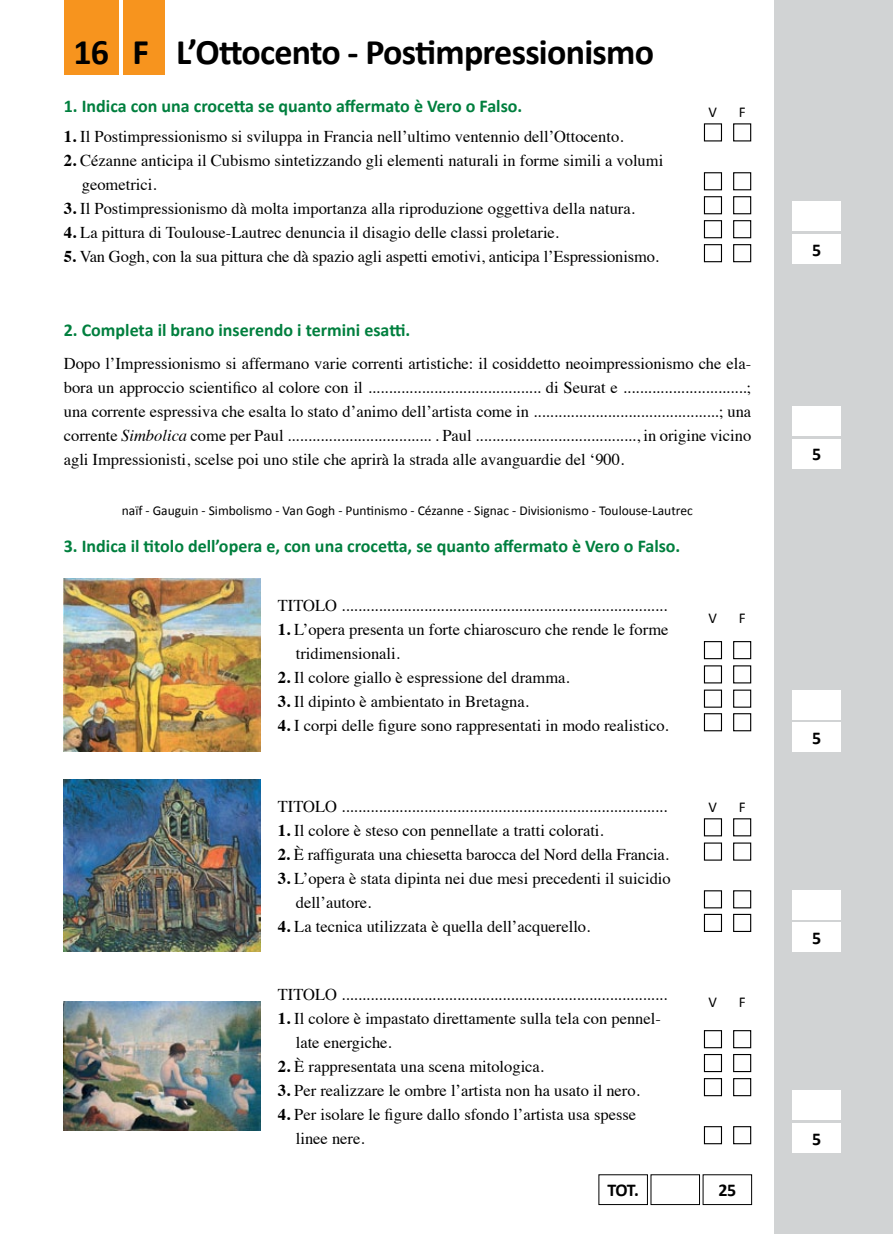
<style>
.page{position:relative;width:893px;height:1234px;background:#fff}
.page>*{position:absolute;margin:0;border:0;box-sizing:border-box;transform-origin:0 0}
.t1{font:700 36px "Calibri";letter-spacing:-.02em;color:#000}
.t2{font:700 18px "Calibri";color:#007f3e}
.t3{font:700 18px "Calibri";color:#000}
.t4{font:16.5px/24px "Times";color:#000}
.t5{font:15px "Calibri";color:#000}
.t6{font:13.5px "Calibri";color:#000}
.s1{font-weight:700}
.s2{font-style:italic}
</style>
<div class="page">
<div style="left:775px;top:0;width:118px;height:1233px;background:#d1d3d4"></div>
<div style="left:792px;top:234px;width:49px;height:29px;background:#fff"></div>
<div style="left:792px;top:438px;width:49px;height:30px;background:#fff"></div>
<div style="left:792px;top:722px;width:49px;height:29px;background:#fff"></div>
<div style="left:792px;top:922px;width:49px;height:30px;background:#fff"></div>
<div style="left:792px;top:1122px;width:49px;height:30px;background:#fff"></div>
<div style="left:792px;top:201px;width:49px;height:30px;background:#fff"></div>
<div style="left:792px;top:406px;width:49px;height:30px;background:#fff"></div>
<div style="left:792px;top:689px;width:49px;height:30px;background:#fff"></div>
<div style="left:792px;top:889px;width:49px;height:30px;background:#fff"></div>
<div style="left:792px;top:1090px;width:49px;height:29px;background:#fff"></div>
<div style="left:64px;top:0;width:55px;height:74px;background:#f7941e"></div>
<div style="left:123px;top:0;width:41px;height:74px;background:#f7941e"></div>
<div style="left:733px;top:123px;width:18px;height:18px;border:1px solid #000"></div>
<div style="left:733px;top:818px;width:18px;height:18px;border:1px solid #000"></div>
<div style="left:733px;top:1029px;width:18px;height:18px;border:1px solid #000"></div>
<div style="left:733px;top:172px;width:18px;height:18px;border:1px solid #000"></div>
<div style="left:733px;top:842px;width:18px;height:18px;border:1px solid #000"></div>
<div style="left:733px;top:1053px;width:18px;height:18px;border:1px solid #000"></div>
<div style="left:733px;top:196px;width:18px;height:18px;border:1px solid #000"></div>
<div style="left:733px;top:890px;width:18px;height:18px;border:1px solid #000"></div>
<div style="left:733px;top:1077px;width:18px;height:18px;border:1px solid #000"></div>
<div style="left:733px;top:220px;width:18px;height:18px;border:1px solid #000"></div>
<div style="left:733px;top:913px;width:18px;height:18px;border:1px solid #000"></div>
<div style="left:733px;top:1125px;width:18px;height:18px;border:1px solid #000"></div>
<div style="left:733px;top:244px;width:18px;height:18px;border:1px solid #000"></div>
<div style="left:704px;top:123px;width:18px;height:18px;border:1px solid #000"></div>
<div style="left:704px;top:818px;width:18px;height:18px;border:1px solid #000"></div>
<div style="left:704px;top:1029px;width:18px;height:18px;border:1px solid #000"></div>
<div style="left:704px;top:172px;width:18px;height:18px;border:1px solid #000"></div>
<div style="left:704px;top:842px;width:18px;height:18px;border:1px solid #000"></div>
<div style="left:704px;top:1053px;width:18px;height:18px;border:1px solid #000"></div>
<div style="left:704px;top:196px;width:18px;height:18px;border:1px solid #000"></div>
<div style="left:704px;top:890px;width:18px;height:18px;border:1px solid #000"></div>
<div style="left:704px;top:1077px;width:18px;height:18px;border:1px solid #000"></div>
<div style="left:704px;top:220px;width:18px;height:18px;border:1px solid #000"></div>
<div style="left:733px;top:641px;width:18px;height:18px;border:1px solid #000"></div>
<div style="left:704px;top:641px;width:18px;height:18px;border:1px solid #000"></div>
<div style="left:733px;top:665px;width:18px;height:18px;border:1px solid #000"></div>
<div style="left:733px;top:689px;width:18px;height:18px;border:1px solid #000"></div>
<div style="left:733px;top:713px;width:18px;height:18px;border:1px solid #000"></div>
<div style="left:704px;top:665px;width:18px;height:18px;border:1px solid #000"></div>
<div style="left:704px;top:689px;width:18px;height:18px;border:1px solid #000"></div>
<div style="left:704px;top:713px;width:18px;height:18px;border:1px solid #000"></div>
<div style="left:704px;top:913px;width:18px;height:18px;border:1px solid #000"></div>
<div style="left:704px;top:1125px;width:18px;height:18px;border:1px solid #000"></div>
<div style="left:704px;top:244px;width:18px;height:18px;border:1px solid #000"></div>
<img style="left:64px;top:578px;width:196px;height:173px">
<img style="left:64px;top:779px;width:196px;height:172px">
<img style="left:64px;top:1001px;width:196px;height:129px">
<h1 class="t1" style="left:73px;top:30px;width:582px">16 F L’Ottocento - Postimpressionismo</h1>
<p class="t2" style="left:64px;top:94px;width:460px">1. Indica con una crocetta se quanto affermato è Vero o Falso.</p>
<p class="t4" style="left:64px;top:123px;width:561px"><span class="s1">1.</span> Il Postimpressionismo si sviluppa in Francia nell’ultimo ventennio dell’Ottocento.</p>
<p class="t4" style="left:82px;top:147px;width:583px;text-indent:-18px"><span class="s1">2.</span> Cézanne anticipa il Cubismo sintetizzando gli elementi naturali in forme simili a volumi geometrici.</p>
<p class="t4" style="left:64px;top:195px;width:573px"><span class="s1">3.</span> Il Postimpressionismo dà molta importanza alla riproduzione oggettiva della natura.</p>
<p class="t4" style="left:64px;top:219px;width:497px"><span class="s1">4.</span> La pittura di Toulouse-Lautrec denuncia il disagio delle classi proletarie.</p>
<p class="t4" style="left:64px;top:243px;width:597px"><span class="s1">5.</span> Van Gogh, con la sua pittura che dà spazio agli aspetti emotivi, anticipa l’Espressionismo.</p>
<p class="t5" style="left:708px;top:103px;width:10px">V</p>
<p class="t5" style="left:739px;top:103px;width:8px">F</p>
<p class="t2" style="left:64px;top:319px;width:348px">2. Completa il brano inserendo i termini esatti.</p>
<p class="t4" style="left:64px;top:349px;width:689px;text-align:justify">Dopo l’Impressionismo si affermano varie correnti artistiche: il cosiddetto neoimpressionismo che ela&shy;bora un approccio scientifico al colore con il .......................................... di Seurat e ..............................; una corrente espressiva che esalta lo stato d’animo dell’artista come in .............................................; una corrente <span class="s2">Simbolica</span> come per Paul ................................... . Paul ......................................., in origine vicino agli Impressionisti, scelse poi uno stile che aprirà la strada alle avanguardie del ‘900.</p>
<p class="t6" style="left:122px;top:502px;width:573px">naïf - Gauguin - Simbolismo - Van Gogh - Puntinismo - Cézanne - Signac - Divisionismo - Toulouse-Lautrec</p>
<p class="t2" style="left:64px;top:534px;width:618px">3. Indica il titolo dell’opera e, con una crocetta, se quanto affermato è Vero o Falso.</p>
<p class="t4" style="left:278px;top:592px;width:391px">TITOLO ...............................................................................</p>
<p class="t4" style="left:296px;top:616px;width:374px;text-indent:-18px"><span class="s1">1.</span> L’opera presenta un forte chiaroscuro che rende le forme tridimensionali.</p>
<p class="t4" style="left:278px;top:664px;width:293px"><span class="s1">2.</span> Il colore giallo è espressione del dramma.</p>
<p class="t4" style="left:278px;top:688px;width:253px"><span class="s1">3.</span> Il dipinto è ambientato in Bretagna.</p>
<p class="t4" style="left:278px;top:712px;width:392px"><span class="s1">4.</span> I corpi delle figure sono rappresentati in modo realistico.</p>
<p class="t4" style="left:278px;top:792px;width:391px">TITOLO ...............................................................................</p>
<p class="t4" style="left:278px;top:816px;width:327px"><span class="s1">1.</span> Il colore è steso con pennellate a tratti colorati.</p>
<p class="t4" style="left:278px;top:840px;width:393px"><span class="s1">2.</span> È raffigurata una chiesetta barocca del Nord della Francia.</p>
<p class="t4" style="left:296px;top:864px;width:376px;text-indent:-18px"><span class="s1">3.</span> L’opera è stata dipinta nei due mesi precedenti il suicidio dell’autore.</p>
<p class="t4" style="left:278px;top:912px;width:314px"><span class="s1">4.</span> La tecnica utilizzata è quella dell’acquerello.</p>
<p class="t4" style="left:278px;top:980px;width:391px">TITOLO ...............................................................................</p>
<p class="t4" style="left:296px;top:1004px;width:367px;text-indent:-18px"><span class="s1">1.</span> Il colore è impastato direttamente sulla tela con pennel&shy;late energiche.</p>
<p class="t4" style="left:278px;top:1052px;width:268px"><span class="s1">2.</span> È rappresentata una scena mitologica.</p>
<p class="t4" style="left:278px;top:1076px;width:363px"><span class="s1">3.</span> Per realizzare le ombre l’artista non ha usato il nero.</p>
<p class="t4" style="left:296px;top:1100px;width:342px;text-indent:-18px"><span class="s1">4.</span> Per isolare le figure dallo sfondo l’artista usa spesse linee nere.</p>
<p class="t5" style="left:708px;top:608px;width:10px">V</p>
<p class="t5" style="left:739px;top:608px;width:8px">F</p>
<p class="t5" style="left:708px;top:797px;width:10px">V</p>
<p class="t5" style="left:739px;top:797px;width:8px">F</p>
<p class="t5" style="left:708px;top:992px;width:10px">V</p>
<p class="t5" style="left:739px;top:992px;width:8px">F</p>
<p class="t3" style="left:607px;top:1178px;width:33px">TOT.</p>
<p class="t3" style="left:718px;top:1178px;width:19px">25</p>
<p class="t3" style="left:812px;top:238px;width:11px">5</p>
<p class="t3" style="left:812px;top:443px;width:11px">5</p>
<p class="t3" style="left:812px;top:726px;width:11px">5</p>
<p class="t3" style="left:812px;top:926px;width:11px">5</p>
<p class="t3" style="left:812px;top:1127px;width:11px">5</p>
</div>
